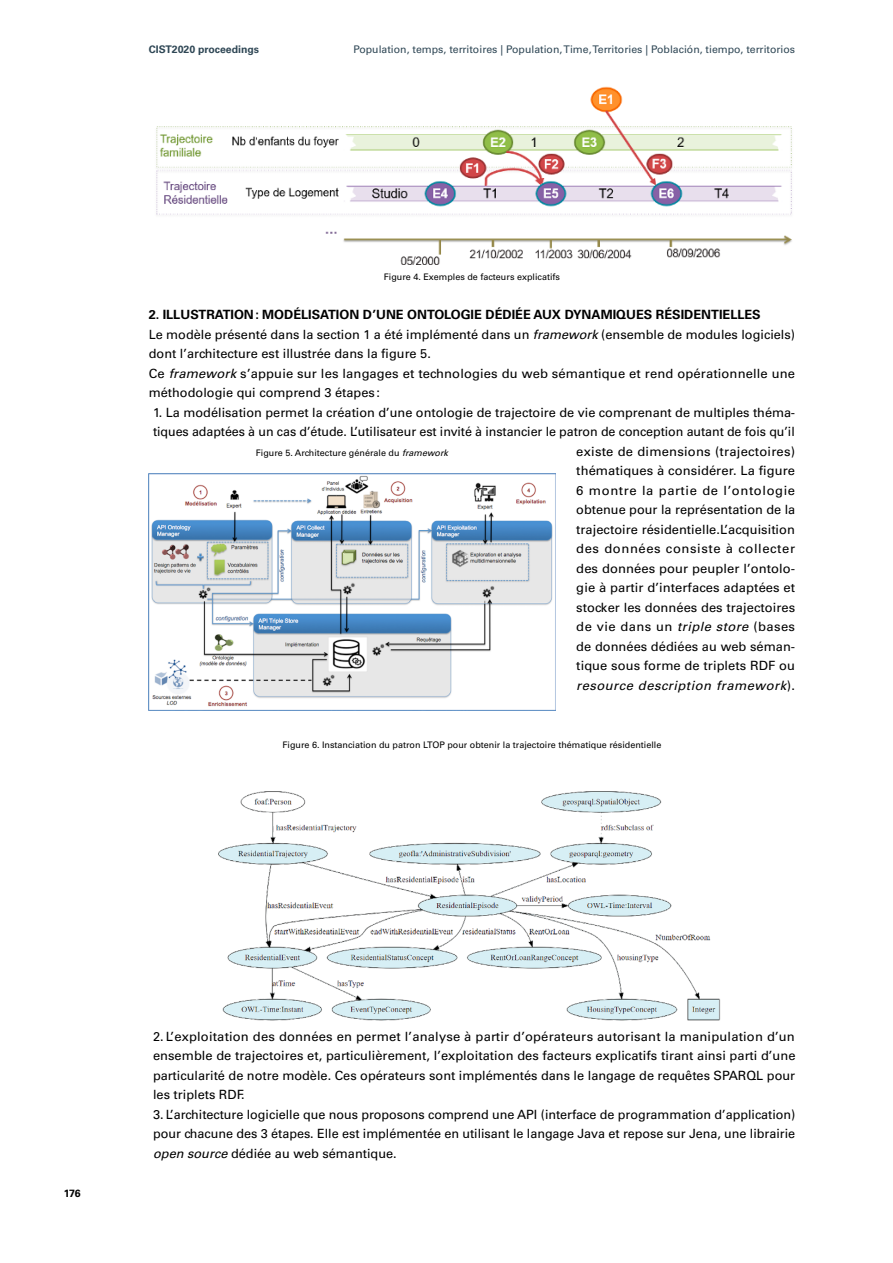
<style>
.page{position:relative;width:893px;height:1263px;background:#fff}
.page>*{position:absolute;margin:0;border:0;box-sizing:border-box;transform-origin:0 0}
.t1{font:12.75px/19.5px "Univers LT";color:#000;text-align:justify}
.t2{font:10.5px "Univers LT";color:#2f4755}
.t3{font:700 10.5px "Univers LT";color:#2f4755}
.t4{font:700 10.5px "Univers LT";color:#000}
.t5{font:9px "Univers LT";color:#000}
.s1{font-weight:700}
.s2{font-style:italic}
</style>
<div class="page">
<img style="left:156px;top:86px;width:636px;height:179px">
<img style="left:218px;top:791px;width:503px;height:230px">
<img style="left:149px;top:474px;width:406px;height:237px">
<p class="t3" style="left:149px;top:43px;width:112px">CIST2020 proceedings</p>
<p class="t2" style="left:353px;top:43px;width:443px">Population, temps, territoires | Population, Time, Territories | Población, tiempo, territorios</p>
<p class="t5" style="left:384px;top:272px;width:178px">Figure 4. Exemples de facteurs explicatifs</p>
<p class="t1" style="left:149px;top:305px;width:648px;text-align:left"><span class="s1">2. ILLUSTRATION: MODÉLISATION D’UNE ONTOLOGIE DÉDIÉE AUX DYNAMIQUES RÉSIDENTIELLES<br></span>Le modèle présenté dans la section 1 a été implémenté dans un <span class="s2">framework</span> (ensemble de modules logiciels) dont l’architecture est illustrée dans la figure 5.<br>Ce <span class="s2">framework</span> s’appuie sur les langages et technologies du web sémantique et rend opérationnelle une méthodologie qui comprend 3 étapes :</p>
<p class="t1" style="left:153px;top:402px;width:644px;text-align:right">1. La modélisation permet la création d’une ontologie de trajectoire de vie comprenant de multiples théma&shy;tiques adaptées à un cas d’étude. L’utilisateur est invité à instancier le patron de conception autant de fois qu’il existe de dimensions (trajectoires)<br>thématiques à considérer. La figure<br>6 montre la partie de l’ontologie<br>obtenue pour la représentation de la<br>trajectoire résidentielle.L’acquisition<br>des données consiste à collecter<br>des données pour peupler l’ontolo-<br>gie à partir d’interfaces adaptées et<br>stocker les données des trajectoires<br>de vie dans un <span class="s2">triple store</span> (bases<br>de données dédiées au web séman-<br>tique sous forme de triplets RDF ou<br><span class="s2">resource description framework</span>).</p>
<p class="t5" style="left:256px;top:447px;width:194px">Figure 5. Architecture générale du <span class="s2">framework</span></p>
<p class="t5" style="left:283px;top:740px;width:380px">Figure 6. Instanciation du patron LTOP pour obtenir la trajectoire thématique résidentielle</p>
<p class="t4" style="left:64px;top:1187px;width:18px">176</p>
<p class="t1" style="left:153px;top:1026px;width:644px">2. L’exploitation des données en permet l’analyse à partir d’opérateurs autorisant la manipulation d’un ensemble de trajectoires et, particulièrement, l’exploitation des facteurs explicatifs tirant ainsi parti d’une particularité de notre modèle. Ces opérateurs sont implémentés dans le langage de requêtes SPARQL pour les triplets RDF.</p>
<p class="t1" style="left:153px;top:1104px;width:644px">3. L’architecture logicielle que nous proposons comprend une API (interface de programmation d’application) pour chacune des 3 étapes. Elle est implémentée en utilisant le langage Java et repose sur Jena, une librairie <span class="s2">open source</span> dédiée au web sémantique.</p>
</div>
